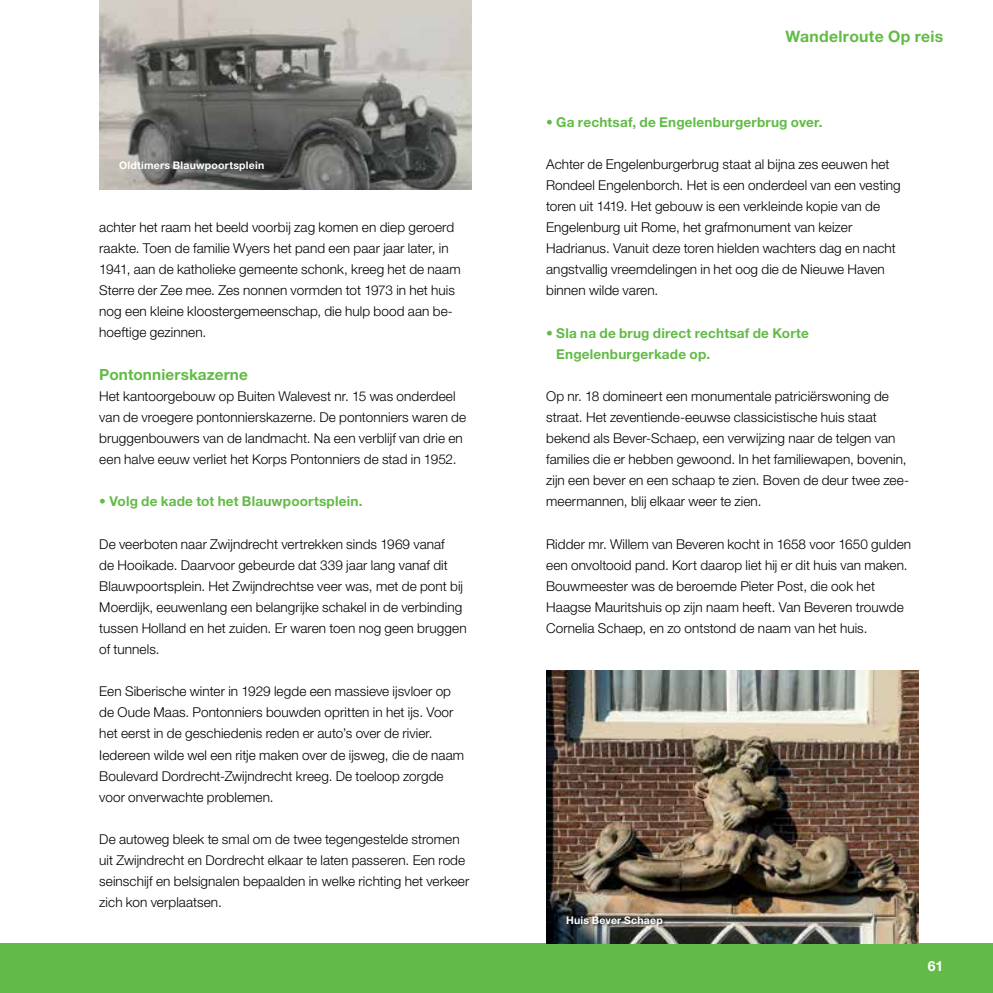
<style>
.page{position:relative;width:993px;height:993px;background:#fff}
.page>*{position:absolute;margin:0;border:0;box-sizing:border-box;transform-origin:0 0}
.t1{font:700 15.75px "Helvetica Neue LT Std";letter-spacing:.02em;color:#62bb46}
.t2{font:700 15.4px "Helvetica Neue LT Std";letter-spacing:.01em;color:#62bb46}
.t3{font:700 14px "Helvetica Neue LT Std";color:#fff}
.t4{font:300 13.65px/21px "Helvetica Neue LT Std";letter-spacing:.005em;color:#000}
.t5{font:700 13.65px/21px "Helvetica Neue LT Std";letter-spacing:.015em;color:#62bb46}
.t6{font:700 10.5px "Helvetica Neue LT Std";letter-spacing:.02em;color:#fff}
</style>
<div class="page">
<div style="left:0;top:943px;width:992px;height:49px;background:#62bb46"></div>
<img style="left:99px;top:0;width:372px;height:190px">
<img style="left:546px;top:670px;width:372px;height:273px">
<div style="left:565px;top:915px;width:100px;height:13px;background:#000;opacity:.75"></div>
<p class="t6" style="left:119px;top:158px;width:147px">Oldtimers Blauwpoortsplein</p>
<p class="t4" style="left:99px;top:216px;width:363px">achter het raam het beeld voorbij zag komen en diep geroerd raakte. Toen de familie Wyers het pand een paar jaar later, in 1941, aan de katholieke gemeente schonk, kreeg het de naam Sterre der Zee mee. Zes nonnen vormden tot 1973 in het huis nog een kleine kloostergemeenschap, die hulp bood aan be&shy;hoeftige gezinnen.</p>
<p class="t2" style="left:99px;top:364px;width:150px">Pontonnierskazerne</p>
<p class="t4" style="left:99px;top:385px;width:368px">Het kantoorgebouw op Buiten Walevest nr. 15 was onderdeel van de vroegere pontonnierskazerne. De pontonniers waren de bruggenbouwers van de landmacht. Na een verblijf van drie en een halve eeuw verliet het Korps Pontonniers de stad in 1952.</p>
<p class="t5" style="left:99px;top:490px;width:264px">• Volg de kade tot het Blauwpoortsplein.</p>
<p class="t4" style="left:99px;top:532px;width:369px">De veerboten naar Zwijndrecht vertrekken sinds 1969 vanaf<br>de Hooikade. Daarvoor gebeurde dat 339 jaar lang vanaf dit Blauwpoortsplein. Het Zwijndrechtse veer was, met de pont bij Moerdijk, eeuwenlang een belangrijke schakel in de verbinding tussen Holland en het zuiden. Er waren toen nog geen bruggen of tunnels.</p>
<p class="t4" style="left:99px;top:680px;width:366px">Een Siberische winter in 1929 legde een massieve ijsvloer op de Oude Maas. Pontonniers bouwden opritten in het ijs. Voor het eerst in de geschiedenis reden er auto’s over de rivier.<br>Iedereen wilde wel een ritje maken over de ijsweg, die de naam Boulevard Dordrecht-Zwijndrecht kreeg. De toeloop zorgde voor onverwachte problemen.</p>
<p class="t4" style="left:99px;top:828px;width:371px">De autoweg bleek te smal om de twee tegengestelde stromen uit Zwijndrecht en Dordrecht elkaar te laten passeren. Een rode seinschijf en belsignalen bepaalden in welke richting het verkeer zich kon verplaatsen.</p>
<p class="t1" style="left:785px;top:27px;width:159px">Wandelroute Op reis</p>
<p class="t5" style="left:546px;top:111px;width:278px">• Ga rechtsaf, de Engelenburgerbrug over.</p>
<p class="t4" style="left:546px;top:153px;width:356px">Achter de Engelenburgerbrug staat al bijna zes eeuwen het Rondeel Engelenborch. Het is een onderdeel van een vesting toren uit 1419. Het gebouw is een verkleinde kopie van de Engelenburg uit Rome, het grafmonument van keizer Hadrianus. Vanuit deze toren hielden wachters dag en nacht angstvallig vreemdelingen in het oog die de Nieuwe Haven binnen wilde varen.</p>
<p class="t5" style="left:556px;top:322px;width:254px;text-indent:-10px">• Sla na de brug direct rechtsaf de Korte<br>Engelenburgerkade op.</p>
<p class="t4" style="left:546px;top:385px;width:364px">Op nr. 18 domineert een monumentale patriciërswoning de straat. Het zeventiende-eeuwse classicistische huis staat bekend als Bever-Schaep, een verwijzing naar de telgen van families die er hebben gewoond. In het familiewapen, bovenin, zijn een bever en een schaap te zien. Boven de deur twee zee&shy;meermannen, blij elkaar weer te zien.</p>
<p class="t4" style="left:546px;top:532px;width:366px">Ridder mr. Willem van Beveren kocht in 1658 voor 1650 gulden een onvoltooid pand. Kort daarop liet hij er dit huis van maken.<br>Bouwmeester was de beroemde Pieter Post, die ook het Haagse Mauritshuis op zijn naam heeft. Van Beveren trouwde Cornelia Schaep, en zo ontstond de naam van het huis.</p>
<p class="t6" style="left:566px;top:912px;width:98px">Huis Bever Schaep</p>
<p class="t3" style="left:927px;top:956px;width:17px">61</p>
</div>
